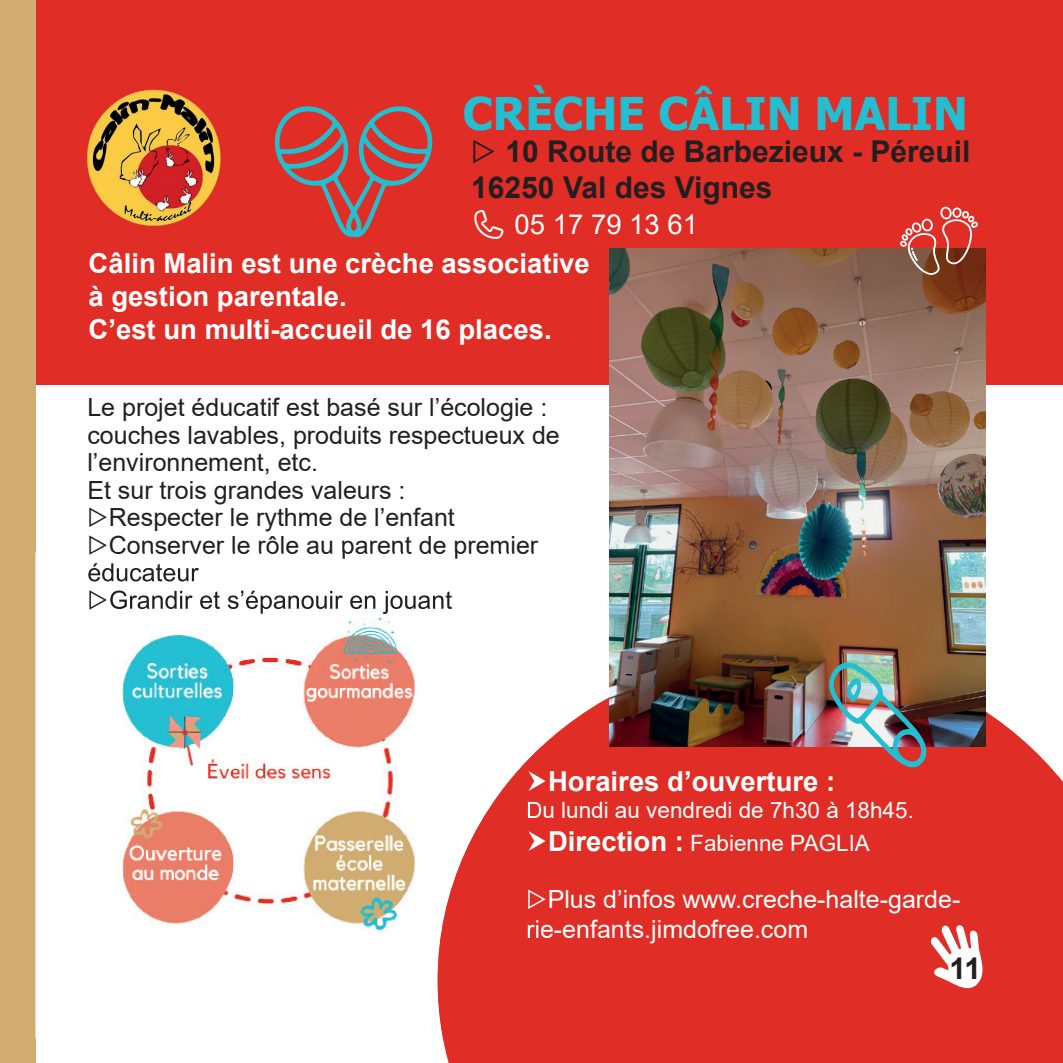
<style>
.page{position:relative;width:1063px;height:1063px;background:#fff}
.page>*{position:absolute;margin:0;border:0;box-sizing:border-box;transform-origin:0 0}
.t1{font:700 45px "Tahoma";color:#23bfd1}
.t2{font:700 30px/36px "Arial";color:#231f20}
.t3{font:700 27.5px/33px "Arial";color:#fff}
.t4{font:27.5px "Arial";color:#fff}
.t5{font:25px/27.5px "Arial";color:#231f20}
.t6{font:25px/30px "Arial";color:#fff}
.t7{font:22.5px/33px "Arial";color:#fff}
.s1{font-weight:700;font-size:27.5px}
</style>
<div class="page">
<svg style="left:442px;top:652px;width:621px;height:411px;background:#e13b34"></svg>
<div style="left:0;top:0;width:35px;height:1063px;background:#d1ac71"></div>
<div style="left:37px;top:0;width:1026px;height:385px;background:#e02d26"></div>
<img style="left:609px;top:248px;width:376px;height:498px">
<svg style="left:900px;top:206px;width:78px;height:69px"></svg>
<svg style="left:274px;top:106px;width:159px;height:132px"></svg>
<img style="left:828px;top:663px;width:99px;height:105px">
<img style="left:35px;top:553px;width:506px;height:485px">
<img style="left:438px;top:747px;width:103px;height:291px">
<img style="left:528px;top:802px;width:13px;height:16px">
<img style="left:528px;top:889px;width:13px;height:20px">
<img style="left:528px;top:920px;width:13px;height:23px">
<svg style="left:89px;top:553px;width:18px;height:2px"></svg>
<img style="left:110px;top:553px;width:429px;height:6px">
<img style="left:88px;top:563px;width:111px;height:19px">
<img style="left:89px;top:590px;width:18px;height:20px">
<img style="left:110px;top:591px;width:342px;height:23px">
<svg style="left:931px;top:925px;width:52px;height:64px"></svg>
<img style="left:87px;top:89px;width:134px;height:137px">
<svg style="left:528px;top:771px;width:18px;height:20px"></svg>
<svg style="left:528px;top:831px;width:18px;height:20px"></svg>
<h1 class="t1" style="left:463px;top:82px;width:506px">CRÈCHE CÂLIN MALIN</h1>
<p class="t2" style="left:471px;top:134px;width:501px">▷ 10 Route de Barbezieux - Péreuil<br>16250 Val des Vignes</p>
<p class="t4" style="left:515px;top:205px;width:185px">05 17 79 13 61</p>
<p class="t3" style="left:89px;top:248px;width:503px">Câlin Malin est une crèche associative à gestion parentale.<br>C’est un multi-accueil de 16 places.</p>
<p class="t5" style="left:87px;top:394px;width:474px">Le projet éducatif est basé sur l’écologie : couches lavables, produits respectueux de l’environnement, etc.<br>Et sur trois grandes valeurs :<br>▷Respecter le rythme de l’enfant ▷Conserver le rôle au parent de premier</p>
<p class="t3" style="left:548px;top:765px;width:289px">Horaires d’ouverture :</p>
<p class="t7" style="left:548px;top:793px;width:367px;text-indent:-22px">Du lundi au vendredi de 7h30 à 18h45.<br><span class="s1">Direction :</span> Fabienne PAGLIA</p>
<p class="t6" style="left:526px;top:884px;width:436px">▷Plus d’infos www.creche-halte-garde&shy;rie-enfants.jimdofree.com</p>
<p class="t2" style="left:950px;top:950px;width:33px">11</p>
</div>
